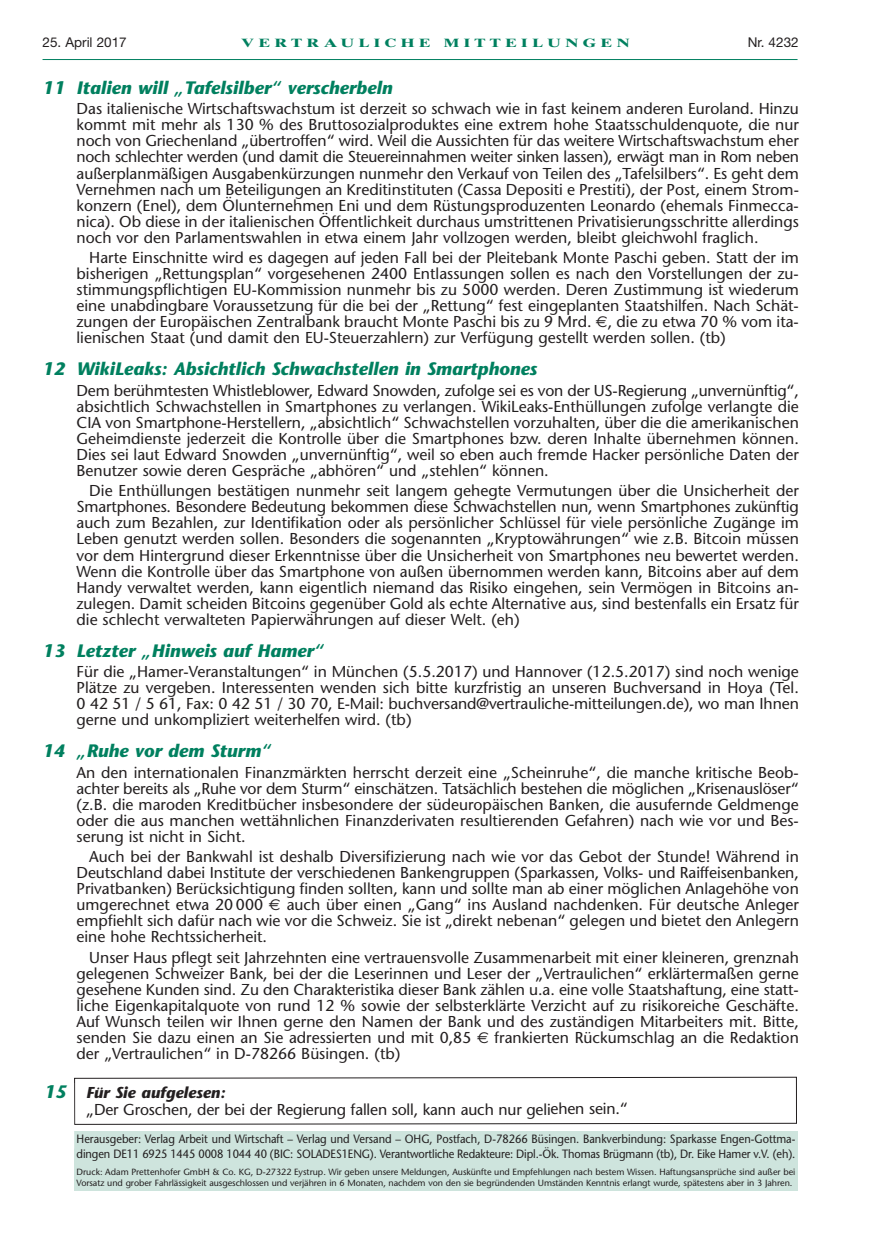
<style>
.page{position:relative;width:872px;height:1246px;background:#fff}
.page>*{position:absolute;margin:0;border:0;box-sizing:border-box;transform-origin:0 0}
.t1{font:italic 700 18px "Stone Sans";color:#00805f}
.t2{font:15.75px/16px "Stone Sans";color:#231f20;text-align:justify}
.t3{font:13.5px "Helvetica Neue";color:#231f20}
.t4{font:12px/14.9px "Stone Sans";letter-spacing:-.005em;color:#231f20;scale:.92 1}
.t5{font:700 12px "Times Ten";letter-spacing:.26em;color:#00805f;scale:1.38 1}
.t6{font:9px/10.6px "Stone Sans";letter-spacing:-.005em;color:#231f20}
.s1{font-family:"Euro Sans"}
.s2{font-weight:700;font-style:italic}
</style>
<div class="page">
<div style="left:74px;top:1131px;width:723px;height:60px;background:#cee4dd"></div>
<hr style="left:43px;top:59px;width:754px;height:1px;background:#00805f">
<svg style="left:74px;top:1076px;width:723px;height:49px"></svg>
<p class="t3" style="left:43px;top:37px;width:86px">25. April 2017</p>
<p class="t5" style="left:241px;top:38px;width:283px">VERTRAULICHE MITTEILUNGEN</p>
<p class="t3" style="left:747px;top:37px;width:52px">Nr. 4232</p>
<p class="t1" style="left:43px;top:81px;width:351px">11 Italien will „Tafelsilber“ verscherbeln</p>
<p class="t2" style="left:77px;top:102px;width:724px">Das italienische Wirtschaftswachstum ist derzeit so schwach wie in fast keinem anderen Euroland. Hinzu kommt mit mehr als 130 % des Bruttosozialproduktes eine extrem hohe Staatsschuldenquote, die nur noch von Griechenland „übertroffen“ wird. Weil die Aussichten für das weitere Wirtschaftswachstum eher noch schlechter werden (und damit die Steuereinnahmen weiter sinken lassen), erwägt man in Rom neben außerplanmäßigen Ausgabenkürzungen nunmehr den Verkauf von Teilen des „Tafelsilbers“. Es geht dem Vernehmen nach um Beteiligungen an Kreditinstituten (Cassa Depositi e Prestiti), der Post, einem Strom&shy;konzern (Enel), dem Ölunternehmen Eni und dem Rüstungsproduzenten Leonardo (ehemals Finmecca&shy;nica). Ob diese in der italienischen Öffentlichkeit durchaus umstrittenen Privatisierungsschritte allerdings noch vor den Parlamentswahlen in etwa einem Jahr vollzogen werden, bleibt gleichwohl fraglich.</p>
<p class="t2" style="left:77px;top:251px;width:724px;text-indent:13px">Harte Einschnitte wird es dagegen auf jeden Fall bei der Pleitebank Monte Paschi geben. Statt der im bis herigen „Rettungsplan“ vorgesehenen 2400 Entlassungen sollen es nach den Vorstellungen der zu - stimmungs pflichtigen EU-Kommission nunmehr bis zu 5000 werden. Deren Zustimmung ist wiederum eine unabdingbare Voraussetzung für die bei der „Rettung“ fest eingeplanten Staatshilfen. Nach Schät&shy;zungen der Europäischen Zentralbank braucht Monte Paschi bis zu 9 Mrd. <span class="s1">€</span>, die zu etwa 70 % vom ita&shy;lienischen Staat (und damit den EU-Steuerzahlern) zur Verfügung gestellt werden sollen. (tb)</p>
<p class="t1" style="left:43px;top:362px;width:496px">12 WikiLeaks: Absichtlich Schwachstellen in Smartphones</p>
<p class="t2" style="left:77px;top:384px;width:724px">Dem berühmtesten Whistleblower, Edward Snowden, zufolge sei es von der US-Regierung „unvernünftig“, absichtlich Schwachstellen in Smartphones zu verlangen. WikiLeaks-Enthüllungen zufolge verlangte die CIA von Smartphone-Herstellern, „absichtlich“ Schwachstellen vorzuhalten, über die die amerikanischen Geheimdienste jederzeit die Kontrolle über die Smartphones bzw. deren Inhalte übernehmen können.<br>Dies sei laut Edward Snowden „unvernünftig“, weil so eben auch fremde Hacker persönliche Daten der Benutzer sowie deren Gespräche „abhören“ und „stehlen“ können.</p>
<p class="t2" style="left:77px;top:484px;width:724px;text-indent:13px">Die Enthüllungen bestätigen nunmehr seit langem gehegte Vermutungen über die Unsicherheit der Smartphones. Besondere Bedeutung bekommen diese Schwachstellen nun, wenn Smartphones zukünftig auch zum Bezahlen, zur Identifikation oder als persönlicher Schlüssel für viele persönliche Zugänge im Leben genutzt werden sollen. Besonders die sogenannten „Kryptowährungen“ wie z.B. Bitcoin müssen vor dem Hintergrund dieser Erkenntnisse über die Unsicherheit von Smartphones neu bewertet werden.<br>Wenn die Kontrolle über das Smartphone von außen übernommen werden kann, Bitcoins aber auf dem Handy verwaltet werden, kann eigentlich niemand das Risiko eingehen, sein Vermögen in Bitcoins an&shy;zulegen. Damit scheiden Bitcoins gegenüber Gold als echte Alternative aus, sind bestenfalls ein Ersatz für die schlecht verwalteten Papierwährungen auf dieser Welt. (eh)</p>
<p class="t1" style="left:43px;top:643px;width:283px">13 Letzter „Hinweis auf Hamer“</p>
<p class="t2" style="left:77px;top:665px;width:724px">Für die „Hamer-Veranstaltungen“ in München (5.5.2017) und Hannover (12.5.2017) sind noch wenige Plätze zu vergeben. Interessenten wenden sich bitte kurzfristig an unseren Buchversand in Hoya (Tel.<br>0 42 51 / 5 61, Fax: 0 42 51 / 30 70, E-Mail: buchversand@vertrauliche-mitteilungen.de), wo man Ihnen gerne und unkompliziert weiterhelfen wird. (tb)</p>
<p class="t1" style="left:43px;top:744px;width:230px">14 „Ruhe vor dem Sturm“</p>
<p class="t2" style="left:77px;top:766px;width:724px">An den internationalen Finanzmärkten herrscht derzeit eine „Scheinruhe“, die manche kritische Beob&shy;achter bereits als „Ruhe vor dem Sturm“ einschätzen. Tatsächlich bestehen die möglichen „Krisenauslöser“ (z.B. die maroden Kreditbücher insbesondere der südeuropäischen Banken, die ausufernde Geldmenge oder die aus manchen wettähnlichen Finanzderivaten resultierenden Gefahren) nach wie vor und Bes&shy;serung ist nicht in Sicht.</p>
<p class="t2" style="left:77px;top:850px;width:724px;text-indent:13px">Auch bei der Bankwahl ist deshalb Diversifizierung nach wie vor das Gebot der Stunde! Während in Deutsch land dabei Institute der verschiedenen Bankengruppen (Sparkassen, Volks- und Raiffeisenbanken, Privatbanken) Berücksichtigung finden sollten, kann und sollte man ab einer möglichen Anlagehöhe von umgerechnet etwa 20 000 <span class="s1">€</span> auch über einen „Gang“ ins Ausland nachdenken. Für deutsche Anleger empfiehlt sich dafür nach wie vor die Schweiz. Sie ist „direkt nebenan“ gelegen und bietet den Anlegern eine hohe Rechtssicherheit.</p>
<p class="t2" style="left:77px;top:951px;width:724px;text-indent:13px">Unser Haus pflegt seit Jahrzehnten eine vertrauensvolle Zusammenarbeit mit einer kleineren, grenznah gelegenen Schweizer Bank, bei der die Leserinnen und Leser der „Vertraulichen“ erklärtermaßen gerne gesehene Kunden sind. Zu den Charakteristika dieser Bank zählen u.a. eine volle Staatshaftung, eine statt - liche Eigenkapitalquote von rund 12 % sowie der selbsterklärte Verzicht auf zu risikoreiche Geschäfte.<br>Auf Wunsch teilen wir Ihnen gerne den Namen der Bank und des zuständigen Mitarbeiters mit. Bitte, senden Sie dazu einen an Sie adressierten und mit 0,85 <span class="s1">€</span> frankierten Rückumschlag an die Redaktion der „Vertraulichen“ in D-78266 Büsingen. (tb)</p>
<p class="t1" style="left:44px;top:1084px;width:24px">15</p>
<p class="t2" style="left:86px;top:1086px;width:543px;line-height:16.8px"><span class="s2">Für Sie aufgelesen:<br></span>„Der Groschen, der bei der Regierung fallen soll, kann auch nur geliehen sein.“</p>
<p class="t4" style="left:77px;top:1133px;width:783px">Herausgeber: Verlag Arbeit und Wirtschaft – Verlag und Versand – OHG, Postfach, D-78266 Büsingen. Bankverbindung: Sparkasse Engen-Gottma&shy;dingen DE11 6925 1445 0008 1044 40 (BIC: SOLADES1ENG). Verantwortliche Redakteure: Dipl.-Ök. Thomas Brügmann (tb), Dr. Eike Hamer v.V. (eh).</p>
<p class="t6" style="left:77px;top:1168px;width:720px">Druck: Adam Prettenhofer GmbH &amp; Co. KG, D-27322 Eystrup. Wir geben unsere Meldungen, Auskünfte und Empfehlungen nach bestem Wissen. Haftungsansprüche sind außer bei<br>Vorsatz und grober Fahrlässigkeit ausgeschlossen und verjähren in 6 Monaten, nachdem von den sie begründenden Umständen Kenntnis erlangt wurde, spätestens aber in 3 Jahren.</p>
</div>
